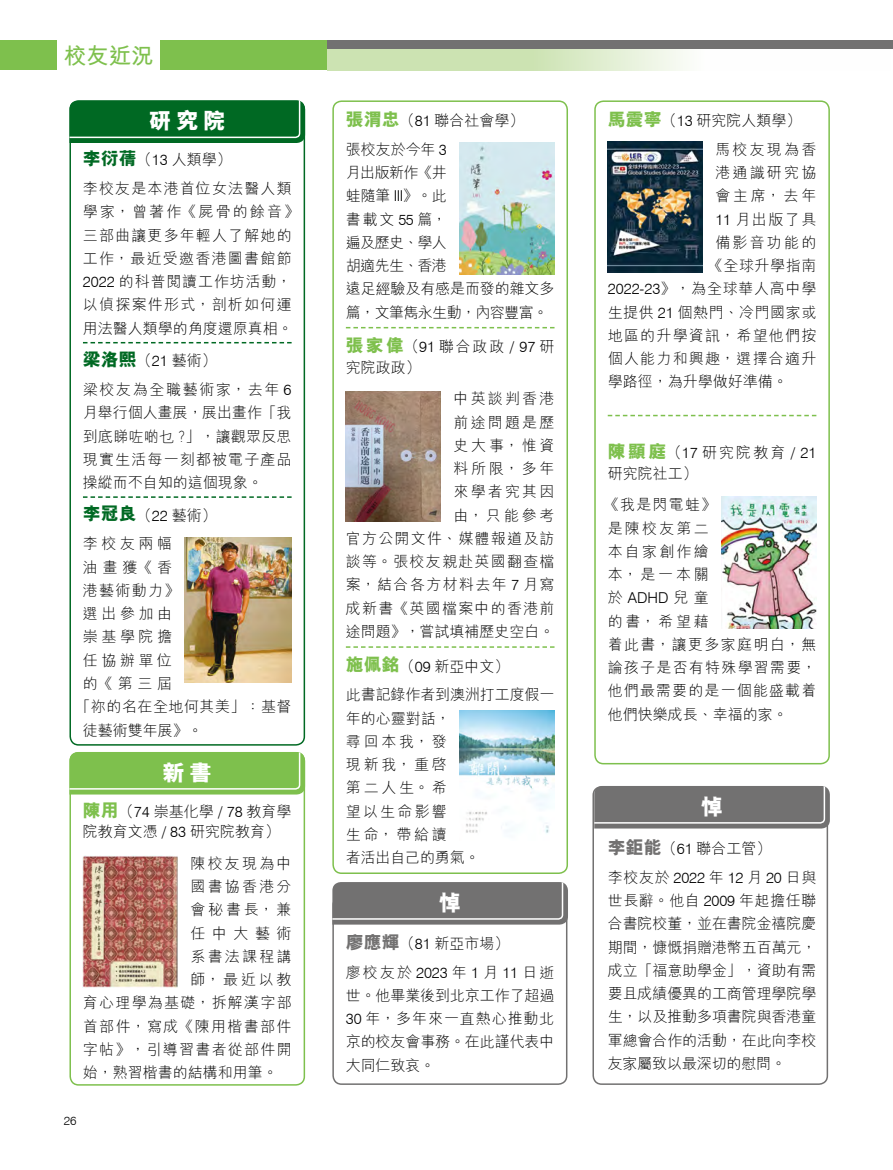
<style>
.page{position:relative;width:893px;height:1170px;background:#fff}
.page>*{position:absolute;margin:0;border:0;box-sizing:border-box;transform-origin:0 0}
.t1{font:800 22.5px "M Hei HK";color:#fff}
.t2{font:700 22.5px "M Hei HK";color:#7ec04d}
.t3{font:300 15px/23.2px "M Hei HK";letter-spacing:.075em;color:#000}
.t4{font:300 15px/23.2px "M Hei HK";letter-spacing:.145em;color:#000}
.t5{font:300 15px/23.2px "M Hei HK";letter-spacing:-.04em;color:#000}
.t6{font:300 15px/20.2px "M Hei HK";color:#000}
.t7{font:300 15px/28.7px "M Hei HK";letter-spacing:-.005em;color:#000}
.t8{font:300 15px "M Hei HK";letter-spacing:.035em;color:#000}
.t9{font:300 15px/28.7px "M Hei HK";letter-spacing:.045em;color:#000}
.t10{font:300 15px/28.7px "M Hei HK";letter-spacing:.14em;color:#000}
.t11{font:300 15px/28.7px "M Hei HK";letter-spacing:.11em;color:#000}
.t12{font:300 15px/20.2px "M Hei HK";letter-spacing:.055em;color:#000}
.t13{font:300 15px "M Hei HK";letter-spacing:.05em;color:#000}
.t14{font:300 15px "Swiss 721 BT";color:#000}
.t15{font:300 12px "Swiss 721 BT";color:#000}
.s1{font-weight:800;font-size:18px;color:#006923}
.s2{font-family:"Swiss 721 BT"}
.s3{font-weight:800;font-size:18px;color:#7ec04d}
.s4{font-weight:800;font-size:18px;color:#727171}
.s5{font-family:"M Hei HK"}
</style>
<div class="page">
<div style="left:161px;top:41px;width:166px;height:29px;background:#7ec04d"></div>
<svg style="left:327px;top:49px;width:358px;height:21px;fill:#cce3b2"></svg>
<div style="left:327px;top:41px;width:566px;height:8px;background:#727171"></div>
<div style="left:0;top:41px;width:57px;height:29px;background:#7ec04d"></div>
<div style="left:332px;top:895px;width:235px;height:189px;border:2px solid #727171;border-radius:9px"></div>
<div style="left:69px;top:100px;width:236px;height:645px;border:2px solid #006923;border-radius:9px"></div>
<div style="left:332px;top:100px;width:236px;height:773px;border:2px solid #7ec04d;border-radius:9px"></div>
<div style="left:592px;top:786px;width:236px;height:298px;border:2px solid #727171;border-radius:9px"></div>
<div style="left:594px;top:786px;width:236px;height:42px;background:#727171"></div>
<div style="left:594px;top:100px;width:236px;height:664px;border:2px solid #7ec04d;border-radius:9px"></div>
<img style="left:346px;top:391px;width:95px;height:130px">
<img style="left:608px;top:141px;width:95px;height:132px">
<img style="left:460px;top:710px;width:94px;height:124px">
<img style="left:721px;top:496px;width:95px;height:132px">
<img style="left:460px;top:143px;width:94px;height:131px">
<svg style="left:608px;top:415px;width:208px;height:1px"></svg>
<svg style="left:346px;top:327px;width:208px;height:1px"></svg>
<svg style="left:346px;top:646px;width:208px;height:1px"></svg>
<div style="left:69px;top:752px;width:236px;height:333px;border:2px solid #7ec04d;border-radius:9px"></div>
<img style="left:83px;top:855px;width:95px;height:132px">
<div style="left:69px;top:752px;width:236px;height:42px;background:#7ec04d"></div>
<svg style="left:83px;top:342px;width:209px;height:1px"></svg>
<svg style="left:83px;top:496px;width:209px;height:2px"></svg>
<svg style="left:69px;top:100px;width:236px;height:43px"></svg>
<img style="left:185px;top:537px;width:107px;height:145px">
<div style="left:332px;top:882px;width:236px;height:42px;background:#727171"></div>
<h1 class="t2" style="left:64px;top:39px;width:91px">校友近況</h1>
<h1 class="t1" style="left:149px;top:109px;width:78px">研究院</h1>
<p class="t3" style="left:83px;top:145px;width:210px;line-height:28.7px"><span class="s1">李衍蒨</span>（<span class="s2">13</span> 人類學）<br>李校友是本港首位女法醫人類</p>
<p class="t3" style="left:83px;top:200px;width:218px">學家，曾著作《屍骨的餘音》三部曲讓更多年輕人了解她的工作，最近受邀香港圖書館節<br><span class="s2">2022</span> 的科普閱讀工作坊活動，以偵探案件形式，剖析如何運用法醫人類學的角度還原真相。</p>
<p class="t11" style="left:83px;top:346px;width:210px"><span class="s1">梁洛熙</span>（<span class="s2">21</span> 藝術）<br>梁校友為全職藝術家，去年 <span class="s2">6</span></p>
<p class="t3" style="left:83px;top:401px;width:210px;text-align:justify">月舉行個人畫展，展出畫作「我到底睇咗啲乜？」，讓觀眾反思現實生活每一刻都被電子產品操縱而不自知的這個現象。</p>
<p class="t3" style="left:83px;top:500px;width:135px;line-height:28.7px"><span class="s1">李冠良</span>（<span class="s2">22</span> 藝術）李校友兩幅</p>
<p class="t3" style="left:83px;top:555px;width:91px">油畫獲《香</p>
<p class="t3" style="left:83px;top:578px;width:98px">港藝術動力》</p>
<p class="t3" style="left:83px;top:601px;width:91px">選出參加由</p>
<p class="t3" style="left:83px;top:625px;width:91px">崇基學院擔</p>
<p class="t3" style="left:83px;top:648px;width:91px">任協辦單位</p>
<p class="t3" style="left:83px;top:671px;width:91px">的《第三屆</p>
<p class="t8" style="left:75px;top:699px;width:218px">「祢的名在全地何其美」：基督</p>
<p class="t3" style="left:83px;top:718px;width:121px">徒藝術雙年展》。</p>
<h1 class="t1" style="left:163px;top:761px;width:51px">新書</h1>
<p class="t6" style="left:83px;top:801px;width:210px"><span class="s3">陳用</span>（<span class="s2">74</span> 崇基化學 <span class="s2">/ 78</span> 教育學院教育文憑 <span class="s2">/ 83</span> 研究院教育）</p>
<p class="t3" style="left:191px;top:851px;width:103px">陳校友現為中</p>
<p class="t3" style="left:191px;top:874px;width:103px">國書協香港分</p>
<p class="t3" style="left:191px;top:898px;width:103px">會秘書長，兼</p>
<p class="t3" style="left:191px;top:921px;width:103px">任中大藝術</p>
<p class="t3" style="left:191px;top:944px;width:103px">系書法課程講</p>
<p class="t3" style="left:191px;top:967px;width:103px">師，最近以教</p>
<p class="t3" style="left:83px;top:991px;width:210px">育心理學為基礎，拆解漢字部</p>
<p class="t3" style="left:83px;top:1014px;width:210px">首部件，寫成《陳用楷書部件</p>
<p class="t3" style="left:83px;top:1037px;width:210px">字帖》，引導習書者從部件開</p>
<p class="t6" style="left:83px;top:1062px;width:196px">始，熟習楷書的結構和用筆。</p>
<p class="t15" style="left:64px;top:1113px;width:14px">26</p>
<p class="t7" style="left:346px;top:106px;width:180px"><span class="s3">張渭忠</span>（<span class="s2">81</span> 聯合社會學）張校友於今年 <span class="s2">3</span></p>
<p class="t5" style="left:346px;top:161px;width:210px">月出版新作《井<br>蛙隨筆 <span class="s2">III</span>》。此<br>書載文 <span class="s2">55</span> 篇，<br>遍及歷史、學人<br>胡適先生、香港<br>遠足經驗及有感是而發的雜文多篇，文筆雋永生動，內容豐富。</p>
<p class="t12" style="left:346px;top:336px;width:210px"><span class="s3">張家偉</span>（<span class="s2">91</span> 聯合政政 <span class="s2">/ 97</span> 研究院政政）</p>
<p class="t3" style="left:346px;top:387px;width:210px;text-align:right">中英談判香港<br>前途問題是歷<br>史大事，惟資<br>料所限，多年<br>來學者究其因<br>由，只能參考<br>官方公開文件、媒體報道及訪談等。張校友親赴英國翻查檔案，結合各方材料去年 <span class="s2">7</span> 月寫成新書《英國檔案中的香港前途問題》，嘗試填補歷史空白。</p>
<p class="t7" style="left:346px;top:651px;width:210px"><span class="s3">施佩銘</span>（<span class="s2">09</span> 新亞中文）<br>此書記錄作者到澳洲打工度假一</p>
<p class="t4" style="left:346px;top:706px;width:135px">年的心靈對話，<br>尋回本我，發<br>現新我，重啓<br>第二人生。希<br>望以生命影響<br>生命，帶給讀<br>者活出自己的勇氣。</p>
<h1 class="t1" style="left:439px;top:891px;width:24px">悼</h1>
<p class="t10" style="left:346px;top:928px;width:210px"><span class="s4">廖應輝</span>（<span class="s2">81</span> 新亞市場）<br>廖校友於 <span class="s2">2023</span> 年 <span class="s2">1</span> 月 <span class="s2">11</span> 日逝</p>
<p class="t3" style="left:346px;top:983px;width:210px;text-align:justify">世。他畢業後到北京工作了超過<span class="s2">30</span> 年，多年來一直熱心推動北京的校友會事務。在此謹代表中大同仁致哀。</p>
<p class="t3" style="left:715px;top:106px;width:103px;line-height:28.7px;text-indent:-108px"><span class="s3">馬震寧</span>（<span class="s2">13</span> 研究院人類學）馬校友現為香</p>
<p class="t3" style="left:715px;top:161px;width:103px">港通識研究協</p>
<p class="t3" style="left:715px;top:184px;width:103px">會主席，去年</p>
<p class="t3" style="left:715px;top:207px;width:103px"><span class="s2">11</span> 月出版了具</p>
<p class="t3" style="left:715px;top:230px;width:103px">備影音功能的</p>
<p class="t3" style="left:708px;top:254px;width:110px">《全球升學指南</p>
<p class="t13" style="left:608px;top:281px;width:210px"><span class="s2">2022-23</span>》，為全球華人高中學</p>
<p class="t8" style="left:608px;top:304px;width:210px">生提供 <span class="s2">21</span> 個熱門、冷門國家或</p>
<p class="t3" style="left:608px;top:323px;width:210px">地區的升學資訊，希望他們按</p>
<p class="t3" style="left:608px;top:347px;width:210px">個人能力和興趣，選擇合適升</p>
<p class="t6" style="left:608px;top:371px;width:181px">學路徑，為升學做好準備。</p>
<p class="t3" style="left:608px;top:442px;width:210px;line-height:20.2px"><span class="s3">陳顯庭</span>（<span class="s2">17</span> 研究院教育 <span class="s2">/ 21</span>研究院社工）</p>
<p class="t4" style="left:604px;top:493px;width:114px">《我是閃電蛙》是陳校友第二本自家創作繪本，是一本關</p>
<p class="t14" style="left:608px;top:589px;width:103px"><span class="s5">於</span> ADHD <span class="s5">兒童</span></p>
<p class="t3" style="left:608px;top:609px;width:210px">的書，希望藉<br>着此書，讓更多家庭明白，無論孩子是否有特殊學習需要，他們最需要的是一個能盛載着他們快樂成長、幸福的家。</p>
<h1 class="t1" style="left:701px;top:795px;width:24px">悼</h1>
<p class="t9" style="left:608px;top:834px;width:210px"><span class="s4">李鉅能</span>（<span class="s2">61</span> 聯合工管）<br>李校友於 <span class="s2">2022</span> 年 <span class="s2">12</span> 月 <span class="s2">20</span> 日與</p>
<p class="t3" style="left:608px;top:888px;width:210px;text-align:justify">世長辭。他自 <span class="s2">2009</span> 年起擔任聯合書院校董，並在書院金禧院慶期間，慷慨捐贈港幣五百萬元，成立「福意助學金」，資助有需要且成績優異的工商管理學院學生，以及推動多項書院與香港童軍總會合作的活動，在此向李校友家屬致以最深切的慰問。</p>
</div>
